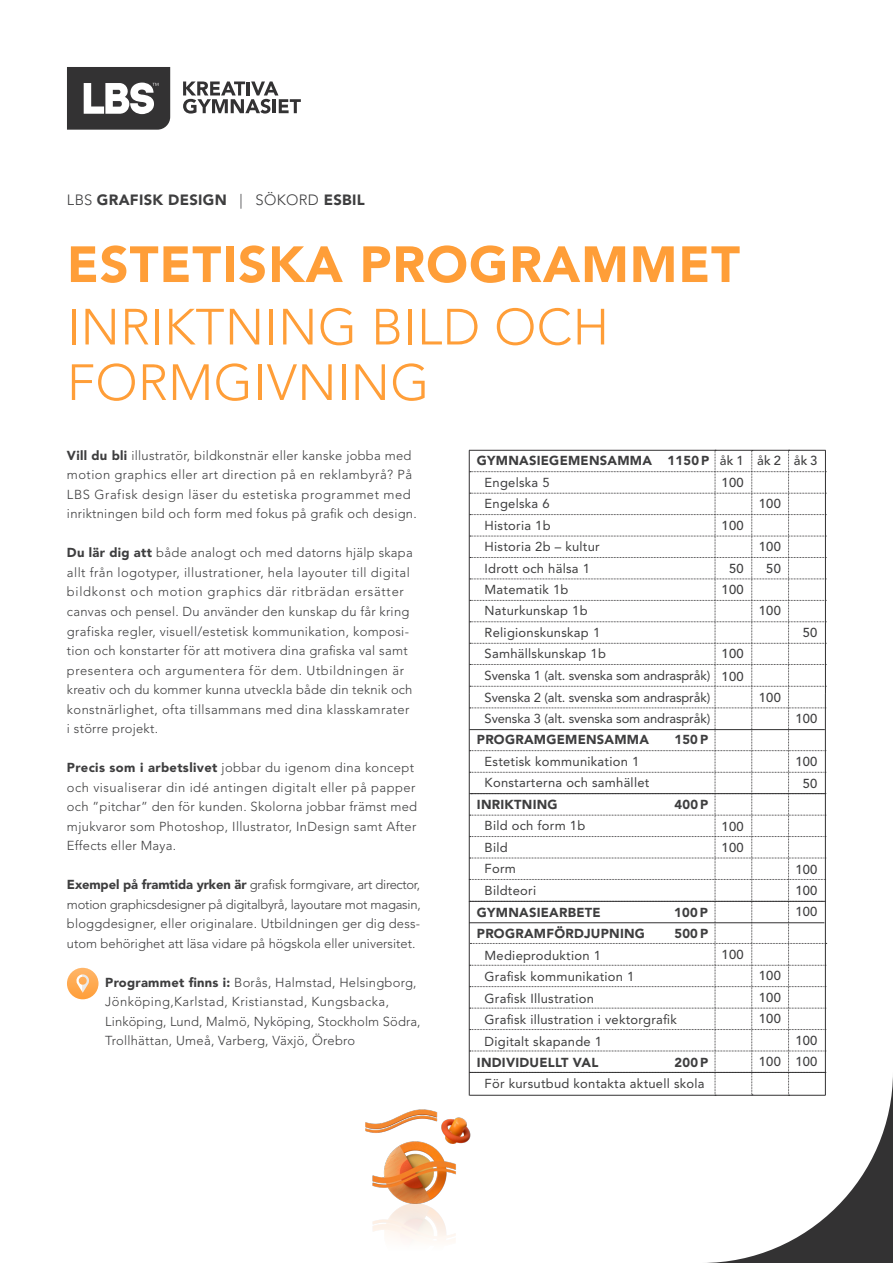
<style>
.page{position:relative;width:893px;height:1263px;background:#fff}
.page>*{position:absolute;margin:0;border:0;box-sizing:border-box;transform-origin:0 0}
.t1{font:300 50.4px/55.5px "Avenir LT Std";letter-spacing:.01em;color:#ff9e38}
.t2{font:900 50.4px "Avenir LT Std";letter-spacing:.02em;color:#ff9e38}
.t3{font:900 14.85px "Avenir LT Std";letter-spacing:.02em;color:#3e3e3f}
.t4{font:300 12.9px/19.5px "Avenir LT Std";letter-spacing:.025em;color:#3e3e3f}
.t5{font:12.9px/21.5px "Avenir LT Std";letter-spacing:.02em;color:#3e3e3f}
.t6{font:12.9px "Avenir LT Std";letter-spacing:-.01em;color:#3e3e3f}
.t7{font:900 12.9px/21.5px "Avenir LT Std";letter-spacing:.02em;color:#3e3e3f}
.t8{font:500 12.9px/21.5px "Avenir LT Std";letter-spacing:.02em;color:#3e3e3f}
.s1{font-weight:300}
.s2{font-weight:900}
.s3{font-weight:400}
</style>
<div class="page">
<svg style="left:183px;top:81px;width:118px;height:33px"></svg>
<svg style="left:67px;top:67px;width:103px;height:63px"></svg>
<img style="left:365px;top:1109px;width:104px;height:77px">
<img style="left:372px;top:1186px;width:84px;height:55px">
<svg style="left:469px;top:450px;width:424px;height:813px"></svg>
<svg style="left:67px;top:968px;width:31px;height:31px"></svg>
<svg style="left:76px;top:974px;width:13px;height:19px"></svg>
<hr style="left:469px;top:1072px;width:356px;height:1px;background:#333233">
<p class="t3" style="left:67px;top:191px;width:299px"><span class="s1">LBS</span> GRAFISK DESIGN <span class="s1">| SÖKORD</span> ESBIL</p>
<p class="t2" style="left:67px;top:234px;width:674px">ESTETISKA PROGRAMMET</p>
<p class="t1" style="left:67px;top:299px;width:544px">INRIKTNING BILD OCH<br>FORMGIVNING</p>
<p class="t4" style="left:67px;top:446px;width:351px"><span class="s2">Vill du bli</span> illustratör, bildkonstnär eller kanske jobba med motion graphics eller art direction på en reklambyrå? På LBS Grafisk design läser du estetiska programmet med inriktningen bild och form med fokus på grafik och design.</p>
<p class="t4" style="left:67px;top:543px;width:347px"><span class="s2">Du lär dig att</span> både analogt och med datorns hjälp skapa allt från logotyper, illustrationer, hela layouter till digital bildkonst och motion graphics där ritbrädan ersätter canvas och pensel. Du använder den kunskap du får kring grafiska regler, visuell/estetisk kommunikation, komposi&shy;tion och konstarter för att motivera dina grafiska val samt presentera och argumentera för dem. Utbildningen är kreativ och du kommer kunna utveckla både din teknik och konstnärlighet, ofta tillsammans med dina klasskamrater i större projekt.</p>
<p class="t4" style="left:67px;top:758px;width:352px"><span class="s2">Precis som i arbetslivet</span> jobbar du igenom dina koncept och visualiserar din idé antingen digitalt eller på papper och ”pitchar” den för kunden. Skolorna jobbar främst med mjukvaror som Photoshop, Illustrator, InDesign samt After Effects eller Maya.</p>
<p class="t4" style="left:67px;top:875px;width:355px;text-align:justify"><span class="s2">Exempel på framtida yrken är</span> grafisk formgivare, art director, motion graphicsdesigner på digitalbyrå, layoutare mot magasin, bloggdesigner, eller originalare. Utbildningen ger dig dess&shy;utom behörighet att läsa vidare på högskola eller universitet.</p>
<p class="t4" style="left:105px;top:972px;width:317px"><span class="s2">Programmet finns i:</span> Borås, Halmstad, Helsingborg, Jönköping,Karlstad, Kristianstad, Kungsbacka, Linköping, Lund, Malmö, Nyköping, Stockholm Södra, Trollhättan, Umeå, Varberg, Växjö, Örebro</p>
<p class="t5" style="left:485px;top:450px;width:226px;text-indent:-8px"><span class="s2">GYMNASIEGEMENSAMMA 1150 P<br></span>Engelska 5<br>Engelska 6<br>Historia 1b<br>Historia 2b – kultur<br>Idrott och hälsa 1<br>Matematik 1b<br>Naturkunskap 1b<br>Religionskunskap 1<br>Samhällskunskap 1b</p>
<p class="t8" style="left:720px;top:450px;width:25px">åk 1<br>100</p>
<p class="t8" style="left:722px;top:515px;width:24px">100</p>
<p class="t8" style="left:722px;top:558px;width:24px;text-align:center">50<br>100</p>
<p class="t8" style="left:722px;top:643px;width:24px">100</p>
<p class="t6" style="left:485px;top:668px;width:227px">Svenska 1 (alt. svenska som andraspråk)</p>
<p class="t6" style="left:485px;top:689px;width:227px">Svenska 2 (alt. svenska som andraspråk)</p>
<p class="t6" style="left:485px;top:711px;width:227px">Svenska 3 (alt. svenska som andraspråk)</p>
<p class="t7" style="left:477px;top:729px;width:174px">PROGRAMGEMENSAMMA</p>
<p class="t7" style="left:674px;top:729px;width:35px">150 P</p>
<p class="t5" style="left:485px;top:751px;width:156px">Estetisk kommunikation 1</p>
<p class="t5" style="left:485px;top:772px;width:166px">Konstarterna och samhället</p>
<p class="t7" style="left:477px;top:793px;width:82px">INRIKTNING</p>
<p class="t7" style="left:674px;top:793px;width:35px">400 P</p>
<p class="t5" style="left:485px;top:815px;width:102px">Bild och form 1b<br>Bild<br>Form</p>
<p class="t7" style="left:477px;top:880px;width:125px;text-indent:8px"><span class="s3">Bildteori<br></span>GYMNASIEARBETE</p>
<p class="t7" style="left:674px;top:902px;width:35px">100 P</p>
<p class="t7" style="left:477px;top:923px;width:170px">PROGRAMFÖRDJUPNING</p>
<p class="t7" style="left:674px;top:923px;width:35px">500 P</p>
<p class="t5" style="left:485px;top:945px;width:118px">Medieproduktion 1</p>
<p class="t5" style="left:485px;top:966px;width:151px">Grafisk kommunikation 1</p>
<p class="t5" style="left:485px;top:987px;width:111px">Grafisk Illustration</p>
<p class="t5" style="left:485px;top:1009px;width:194px">Grafisk illustration i vektorgrafik</p>
<p class="t5" style="left:485px;top:1030px;width:119px">Digitalt skapande 1</p>
<p class="t7" style="left:477px;top:1052px;width:123px">INDIVIDUELLT VAL</p>
<p class="t5" style="left:485px;top:1052px;width:225px;text-align:right"><span class="s2">200 P<br></span>För kursutbud kontakta aktuell skola</p>
<p class="t8" style="left:722px;top:666px;width:24px">100</p>
<p class="t8" style="left:722px;top:816px;width:24px">100<br>100</p>
<p class="t8" style="left:722px;top:944px;width:24px">100</p>
<p class="t8" style="left:757px;top:450px;width:25px">åk 2</p>
<p class="t8" style="left:759px;top:493px;width:24px">100</p>
<p class="t8" style="left:759px;top:536px;width:24px;text-align:center">100<br>50</p>
<p class="t8" style="left:759px;top:600px;width:24px">100</p>
<p class="t8" style="left:794px;top:450px;width:25px">åk 3</p>
<p class="t8" style="left:803px;top:622px;width:16px">50</p>
<p class="t8" style="left:759px;top:687px;width:24px">100</p>
<p class="t8" style="left:795px;top:709px;width:24px">100</p>
<p class="t8" style="left:795px;top:751px;width:24px;text-align:center">100<br>50</p>
<p class="t8" style="left:795px;top:859px;width:24px">100</p>
<p class="t8" style="left:795px;top:880px;width:24px">100<br>100</p>
<p class="t8" style="left:759px;top:965px;width:24px;text-align:justify">100<br>100<br>100</p>
<p class="t8" style="left:759px;top:1051px;width:24px">100</p>
<p class="t8" style="left:795px;top:1030px;width:24px">100<br>100</p>
</div>
